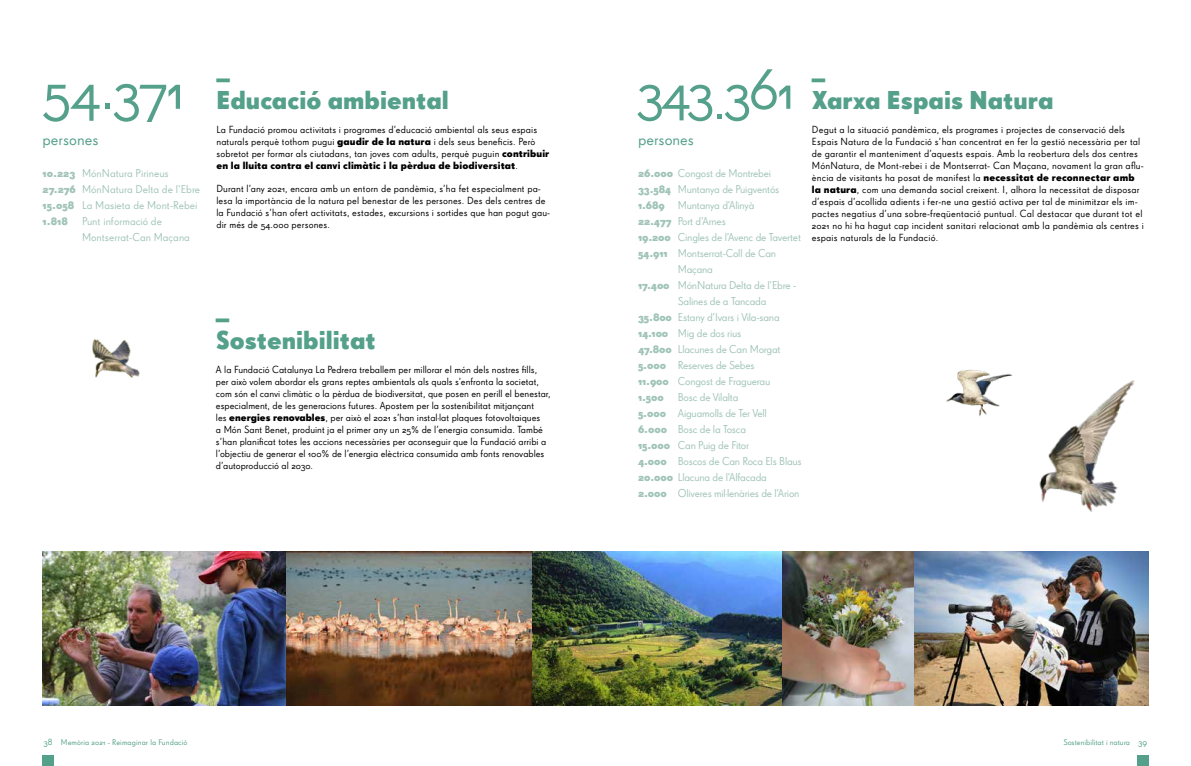
<style>
.page{position:relative;width:1191px;height:766px;background:#fff}
.page>*{position:absolute;margin:0;border:0;box-sizing:border-box;transform-origin:0 0}
.t1{font:60px "Super Grotesk Pro";color:#54a08a}
.t2{font:58px "Super Grotesk Pro";letter-spacing:-.025em;color:#54a08a}
.t3{font:700 25px/32px "Super Grotesk Pro";color:#54a08a}
.t4{font:16px "Super Grotesk Pro";color:#54a08a}
.t5{font:11px/16px "Super Grotesk Pro";letter-spacing:-.02em;color:#a0c4b7}
.t6{font:700 11px/16px "Super Grotesk Pro";letter-spacing:-.01em;color:#a0c4b7}
.t7{font:11px/16px "Super Grotesk Pro";color:#a0c4b7}
.t8{font:10px/12px "Super Grotesk Pro";letter-spacing:.01em;color:#000}
.t9{font:8px "Super Grotesk Pro";letter-spacing:.01em;color:#54a08a}
.s1{font-weight:700}
.s2{font-weight:400}
.s3{font-size:9px}
</style>
<div class="page">
<img style="left:946px;top:369px;width:67px;height:48px">
<img style="left:92px;top:339px;width:48px;height:39px">
<img style="left:1039px;top:380px;width:96px;height:132px">
<img style="left:913px;top:551px;width:235px;height:154px">
<img style="left:43px;top:551px;width:870px;height:154px">
<div style="left:43px;top:754px;width:11px;height:11px;background:#54a08a"></div>
<div style="left:1137px;top:754px;width:11px;height:11px;background:#54a08a"></div>
<h1 class="t1" style="left:43px;top:53px;width:144px">54.371</h1>
<h3 class="t4" style="left:43px;top:130px;width:57px">persones</h3>
<p class="t6" style="left:43px;top:165px;width:35px">10.223<br>27.276<br>15.058<br>1.818</p>
<p class="t7" style="left:82px;top:165px;width:120px">MónNatura Pirineus<br>MónNatura Delta de l’Ebre<br>La Masieta de Mont-Rebei<br>Punt informació de<br>Montserrat-Can Maçana</p>
<h3 class="t3" style="left:216px;top:52px;width:234px">_<br>Educació ambiental</h3>
<p class="t8" style="left:216px;top:123px;width:334px">La Fundació promou activitats i programes d’educació ambiental als seus espais naturals perquè tothom pugui <span class="s1">gaudir de la natura</span> i dels seus beneficis. Però sobretot per formar als ciutadans, tan joves com adults, perquè puguin <span class="s1">contribuir en la lluita contra el canvi climàtic i la pèrdua de biodiversitat</span>.</p>
<p class="t8" style="left:216px;top:182px;width:335px">Durant l’any 2021, encara amb un entorn de pandèmia, s’ha fet especialment pa&shy;lesa la importància de la natura pel benestar de les persones. Des dels centres de la Fundació s’han ofert activitats, estades, excursions i sortides que han pogut gau&shy;dir més de 54.000 persones.</p>
<h3 class="t3" style="left:216px;top:292px;width:161px">_<br>Sostenibilitat</h3>
<p class="t8" style="left:216px;top:363px;width:336px">A la Fundació Catalunya La Pedrera treballem per millorar el món dels nostres fills, per això volem abordar els grans reptes ambientals als quals s’enfronta la societat, com són el canvi climàtic o la pèrdua de biodiversitat, que posen en perill el benestar, especialment, de les generacions futures. Apostem per la sostenibilitat mitjançant<br>les <span class="s1">energies renovables</span>, per això el 2021 s’han instal·lat plaques fotovoltaiques<br>a Món Sant Benet, produint ja el primer any un 25% de l’energia consumida. També s’han planificat totes les accions necessàries per aconseguir que la Fundació arribi a l’objectiu de generar el 100% de l’energia elèctrica consumida amb fonts renovables d’autoproducció al 2030.</p>
<h2 class="t2" style="left:638px;top:55px;width:158px">343.361</h2>
<h3 class="t4" style="left:638px;top:130px;width:57px">persones</h3>
<p class="t6" style="left:638px;top:165px;width:135px">26.000 <span class="s2">Congost de Montrebei<br></span>33.584<br>1.689<br>22.477<br>19.200<br>54.911</p>
<p class="t6" style="left:638px;top:277px;width:33px">17.400</p>
<p class="t6" style="left:638px;top:309px;width:130px">35.800<br>14.100<br>47.800<br>5.000<br>11.900<br>1.500<br>5.000<br>6.000<br>15.000<br>4.000<br>20.000 <span class="s2">Llacuna de l’Alfacada<br></span>2.000</p>
<p class="t5" style="left:678px;top:181px;width:125px">Muntanya de Puigventós<br>Muntanya d’Alinyà<br>Port d’Arnes<br>Cingles de l’Avenc de Tavertet<br>Montserrat-Coll de Can<br>Maçana<br>MónNatura Delta de l’Ebre -<br>Salines de a Tancada<br>Estany d’Ivars i Vila-sana<br>Mig de dos rius<br>Llacunes de Can Morgat<br>Reserves de Sebes<br>Congost de Fraguerau<br>Bosc de Vilalta<br>Aiguamolls de Ter Vell<br>Bosc de la Tosca<br>Can Puig de Fitor<br>Boscos de Can Roca Els Blaus</p>
<p class="t5" style="left:678px;top:485px;width:123px">Oliveres mil·lenàries de l’Arion</p>
<h3 class="t3" style="left:812px;top:52px;width:243px">_<br>Xarxa Espais Natura</h3>
<p class="t8" style="left:812px;top:123px;width:333px">Degut a la situació pandèmica, els programes i projectes de conservació dels Espais Natura de la Fundació s’han concentrat en fer la gestió necessària per tal de garantir el manteniment d’aquests espais. Amb la reobertura dels dos centres MónNatura, de Mont-rebei i de Montserrat- Can Maçana, novament la gran aflu&shy;ència de visitants ha posat de manifest la <span class="s1">necessitat de reconnectar amb la natura</span>, com una demanda social creixent. I, alhora la necessitat de disposar d’espais d’acollida adients i fer-ne una gestió activa per tal de minimitzar els im&shy;pactes negatius d’una sobre-freqüentació puntual. Cal destacar que durant tot el 2021 no hi ha hagut cap incident sanitari relacionat amb la pandèmia als centres i espais naturals de la Fundació.</p>
<p class="t9" style="left:44px;top:737px;width:145px"><span class="s3">38</span> Memòria 2021 - Reimaginar la Fundació</p>
<p class="t9" style="left:1063px;top:737px;width:85px">Sostenibilitat i natura <span class="s3">39</span></p>
</div>
